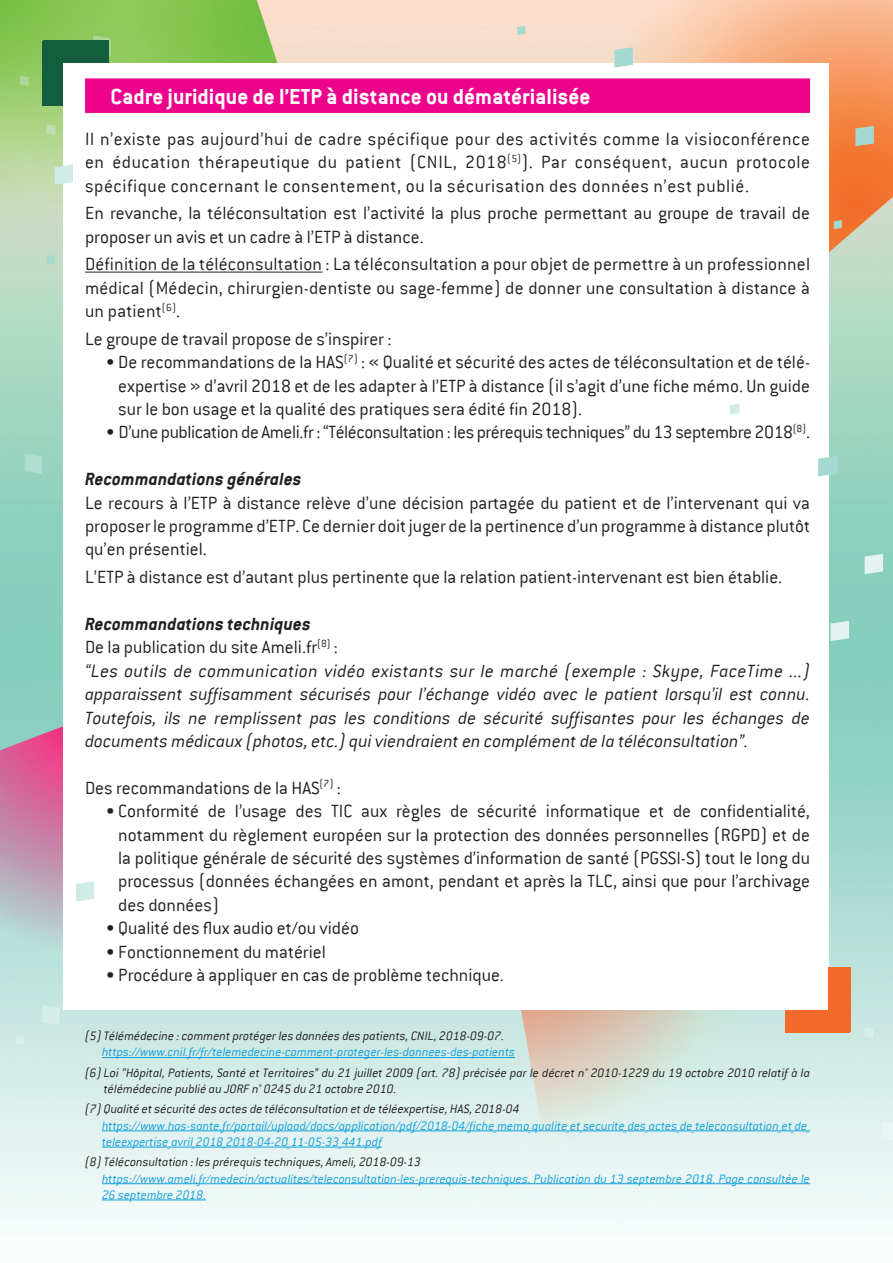
<style>
.page{position:relative;width:893px;height:1263px;background:#fff}
.page>*{position:absolute;margin:0;border:0;box-sizing:border-box;transform-origin:0 0}
.t1{font:700 24px "Conduit ITC";color:#fff}
.t2{font:300 19.5px/23.4px "Conduit ITC";color:#231f20;text-align:justify}
.t3{font:italic 300 19.5px/23.4px "Conduit ITC";color:#231f20}
.t4{font:300 19.5px "Conduit ITC";letter-spacing:-.02em;color:#231f20}
.t5{font:italic 700 19.5px "Conduit ITC";color:#231f20}
.t6{font:italic 300 13.5px/16.2px "Conduit ITC";color:#12a0db}
.t7{font:italic 300 13.5px/16.2px "Conduit ITC";color:#231f20}
.s1{font-weight:700}
.s2{font-style:normal}
</style>
<div class="page">
<img style="left:0;top:0;width:893px;height:1236px">
<svg style="left:855px;top:126px;width:19px;height:20px"></svg>
<svg style="left:517px;top:26px;width:8px;height:9px"></svg>
<svg style="left:47px;top:255px;width:8px;height:9px"></svg>
<svg style="left:831px;top:621px;width:18px;height:20px"></svg>
<div style="left:43px;top:41px;width:66px;height:22px;background:#125e3e"></div>
<div style="left:43px;top:42px;width:22px;height:64px;background:#125e3e"></div>
<svg style="left:834px;top:220px;width:8px;height:9px"></svg>
<div style="left:64px;top:64px;width:765px;height:946px;background:#fff"></div>
<svg style="left:818px;top:456px;width:20px;height:20px"></svg>
<svg style="left:76px;top:881px;width:18px;height:20px"></svg>
<svg style="left:865px;top:554px;width:18px;height:20px"></svg>
<div style="left:829px;top:968px;width:22px;height:64px;background:#f36a2a"></div>
<div style="left:785px;top:1010px;width:65px;height:22px;background:#f36a2a"></div>
<svg style="left:730px;top:404px;width:9px;height:11px"></svg>
<svg style="left:614px;top:47px;width:19px;height:21px"></svg>
<svg style="left:55px;top:164px;width:18px;height:21px"></svg>
<div style="left:85px;top:78px;width:725px;height:35px;background:#ed028c"></div>
<hr style="left:85px;top:272px;width:237px;height:1px;background:#231f20">
<hr style="left:102px;top:1057px;width:413px;height:1px;background:#12a0db">
<hr style="left:102px;top:1130px;width:708px;height:1px;background:#12a0db">
<hr style="left:102px;top:1147px;width:280px;height:1px;background:#12a0db">
<hr style="left:102px;top:1183px;width:708px;height:1px;background:#12a0db">
<hr style="left:102px;top:1199px;width:104px;height:1px;background:#12a0db">
<p class="t1" style="left:111px;top:83px;width:482px">Cadre juridique de l’ETP à distance ou dématérialisée</p>
<p class="t2" style="left:85px;top:127px;width:726px">Il n’existe pas aujourd’hui de cadre spécifique pour des activités comme la visioconférence en éducation thérapeutique du patient (CNIL, 2018<sup>(5)</sup>). Par conséquent, aucun protocole spécifique concernant le consentement, ou la sécurisation des données n’est publié.</p>
<p class="t2" style="left:85px;top:202px;width:726px">En revanche, la téléconsultation est l’activité la plus proche permettant au groupe de travail de proposer un avis et un cadre à l’ETP à distance.</p>
<p class="t2" style="left:85px;top:253px;width:727px">Définition de la téléconsultation : La téléconsultation a pour objet de permettre à un professionnel médical (Médecin, chirurgien-dentiste ou sage-femme) de donner une consultation à distance à un patient<sup>(6)</sup>.</p>
<p class="t2" style="left:85px;top:327px;width:308px">Le groupe de travail propose de s’inspirer :</p>
<p class="t2" style="left:118px;top:350px;width:693px;text-indent:-12px">• De recommandations de la HAS<sup>(7)</sup> : « Qualité et sécurité des actes de téléconsultation et de télé&shy;expertise » d’avril 2018 et de les adapter à l’ETP à distance (il s’agit d’une fiche mémo. Un guide sur le bon usage et la qualité des pratiques sera édité fin 2018).</p>
<p class="t4" style="left:106px;top:422px;width:705px">• D’une publication de Ameli.fr : “Téléconsultation : les prérequis techniques” du 13 septembre 2018<sup>(8)</sup>.</p>
<p class="t5" style="left:85px;top:468px;width:218px">Recommandations générales</p>
<p class="t2" style="left:85px;top:491px;width:727px">Le recours à l’ETP à distance relève d’une décision partagée du patient et de l’intervenant qui va proposer le programme d’ETP. Ce dernier doit juger de la pertinence d’un programme à distance plutôt qu’en présentiel.</p>
<p class="t2" style="left:85px;top:565px;width:699px">L’ETP à distance est d’autant plus pertinente que la relation patient-intervenant est bien établie.</p>
<p class="t3" style="left:85px;top:612px;width:726px"><span class="s1">Recommandations techniques<br></span><span class="s2">De la publication du site Ameli.fr</span><sup>(8)</sup> <span class="s2">:<br></span>“Les outils de communication vidéo existants sur le marché (exemple : Skype, FaceTime ...) apparaissent suffisamment sécurisés pour l’échange vidéo avec le patient lorsqu’il est connu.<br>Toutefois, ils ne remplissent pas les conditions de sécurité suffisantes pour les échanges de documents médicaux (photos, etc.) qui viendraient en complément de la téléconsultation”.</p>
<p class="t2" style="left:85px;top:776px;width:257px">Des recommandations de la HAS<sup>(7)</sup> :</p>
<p class="t2" style="left:118px;top:799px;width:693px;text-indent:-12px">• Conformité de l’usage des TIC aux règles de sécurité informatique et de confidentialité, notamment du règlement européen sur la protection des données personnelles (RGPD) et de la politique générale de sécurité des systèmes d’information de santé (PGSSI-S) tout le long du processus (données échangées en amont, pendant et après la TLC, ainsi que pour l’archivage des données)</p>
<p class="t2" style="left:106px;top:916px;width:254px">• Qualité des flux audio et/ou vidéo</p>
<p class="t2" style="left:106px;top:940px;width:221px">• Fonctionnement du matériel</p>
<p class="t2" style="left:106px;top:963px;width:399px">• Procédure à appliquer en cas de problème technique.</p>
<p class="t7" style="left:85px;top:1028px;width:421px">(5) Télémédecine : comment protéger les données des patients, CNIL, 2018-09-07.</p>
<p class="t6" style="left:102px;top:1044px;width:415px">https://www.cnil.fr/fr/telemedecine-comment-proteger-les-donnees-des-patients</p>
<p class="t7" style="left:104px;top:1064px;width:708px;text-indent:-19px">(6) Loi “Hôpital, Patients, Santé et Territoires” du 21 juillet 2009 (art. 78) précisée par le décret n° 2010-1229 du 19 octobre 2010 relatif à la télémédecine publié au JORF n° 0245 du 21 octobre 2010.</p>
<p class="t7" style="left:85px;top:1101px;width:436px">(7) Qualité et sécurité des actes de téléconsultation et de téléexpertise, HAS, 2018-04</p>
<p class="t6" style="left:102px;top:1117px;width:710px">https://www.has-sante.fr/portail/upload/docs/application/pdf/2018-04/fiche_memo_qualite_et_securite_des_actes_de_teleconsultation_et_de_ teleexpertise_avril_2018_2018-04-20_11-05-33_441.pdf</p>
<p class="t7" style="left:85px;top:1154px;width:338px">(8) Téléconsultation : les prérequis techniques, Ameli, 2018-09-13</p>
<p class="t6" style="left:102px;top:1170px;width:709px">https://www.ameli.fr/medecin/actualites/teleconsultation-les-prerequis-techniques. Publication du 13 septembre 2018. Page consultée le<br>26 septembre 2018.</p>
</div>
